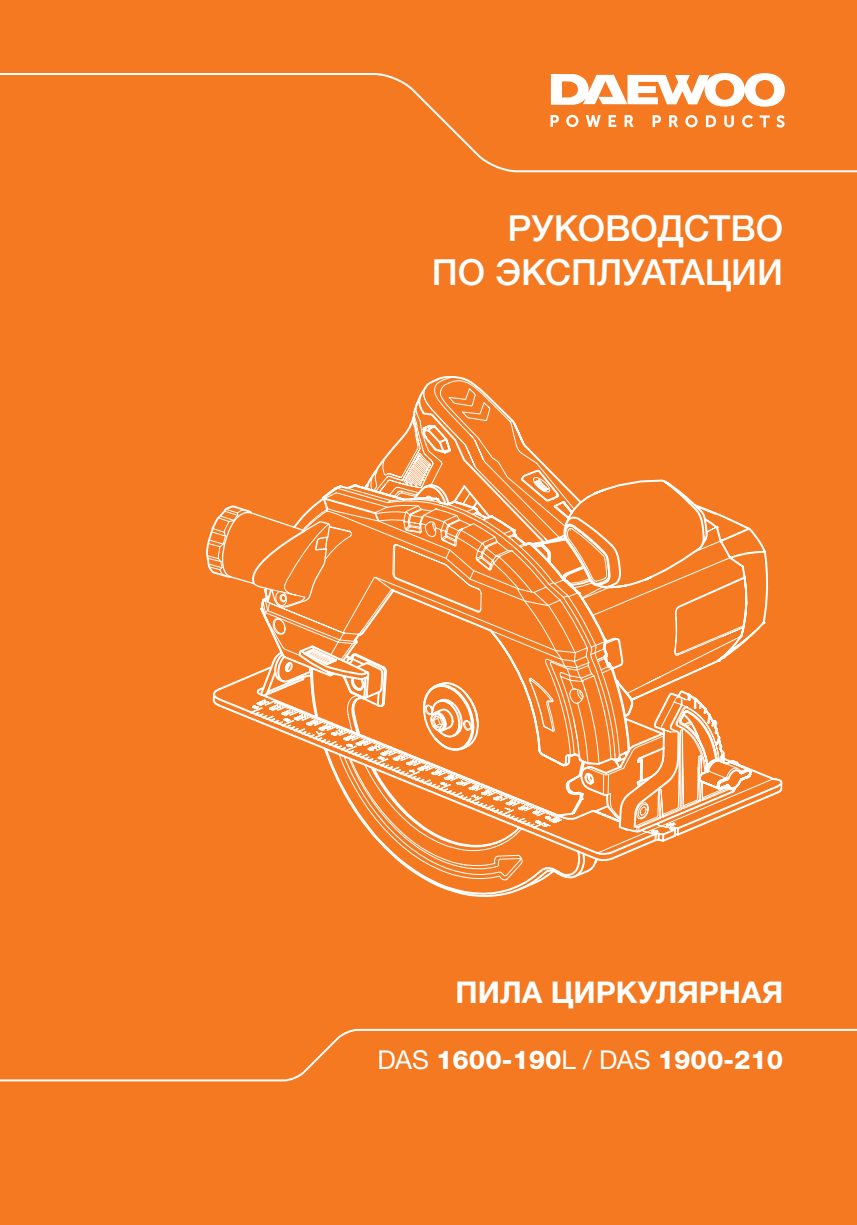
<style>
.page{position:relative;width:857px;height:1225px;background:#fff}
.page>*{position:absolute;margin:0;border:0;box-sizing:border-box;transform-origin:0 0}
.Основной_текст{font:500 36px "Helvetica Neue LTW1 G";color:#fff}
.Основной_текст-2{font:700 30px "Helvetica Neue LTW1 G";color:#fff}
.Основной_текст-3{font:800 26px "Helvetica Neue LTW1 G";color:#fff}
.s1{font-weight:400}
</style>
<div class="page">
<div style="left:0;top:0;width:856px;height:1225px;background:#f47921"></div>
<svg style="left:0;top:73px;width:856px;height:100px"></svg>
<svg style="left:0;top:1028px;width:856px;height:54px"></svg>
<svg style="left:399px;top:862px;width:198px;height:30px"></svg>
<svg style="left:365px;top:499px;width:418px;height:363px"></svg>
<svg style="left:206px;top:386px;width:395px;height:440px"></svg>
<svg style="left:550px;top:73px;width:234px;height:34px"></svg>
<svg style="left:550px;top:115px;width:8px;height:12px"></svg>
<svg style="left:566px;top:115px;width:12px;height:12px"></svg>
<svg style="left:585px;top:115px;width:15px;height:12px"></svg>
<svg style="left:608px;top:115px;width:8px;height:12px"></svg>
<svg style="left:624px;top:115px;width:9px;height:12px"></svg>
<svg style="left:652px;top:115px;width:8px;height:12px"></svg>
<svg style="left:668px;top:115px;width:10px;height:12px"></svg>
<svg style="left:685px;top:115px;width:12px;height:12px"></svg>
<svg style="left:705px;top:115px;width:10px;height:12px"></svg>
<svg style="left:724px;top:115px;width:9px;height:12px"></svg>
<svg style="left:741px;top:115px;width:11px;height:12px"></svg>
<svg style="left:759px;top:115px;width:10px;height:12px"></svg>
<svg style="left:776px;top:115px;width:8px;height:13px"></svg>
<p class="Основной_текст" style="left:507px;top:207px;width:277px">РУКОВОДСТВО</p>
<p class="Основной_текст" style="left:431px;top:251px;width:353px">ПО ЭКСПЛУАТАЦИИ</p>
<p class="Основной_текст-2" style="left:455px;top:973px;width:329px">ПИЛА ЦИРКУЛЯРНАЯ</p>
<p class="Основной_текст-3" style="left:377px;top:1044px;width:407px"><span class="s1">DAS</span> 1600-190<span class="s1">L / DAS</span> 1900-210</p>
</div>
